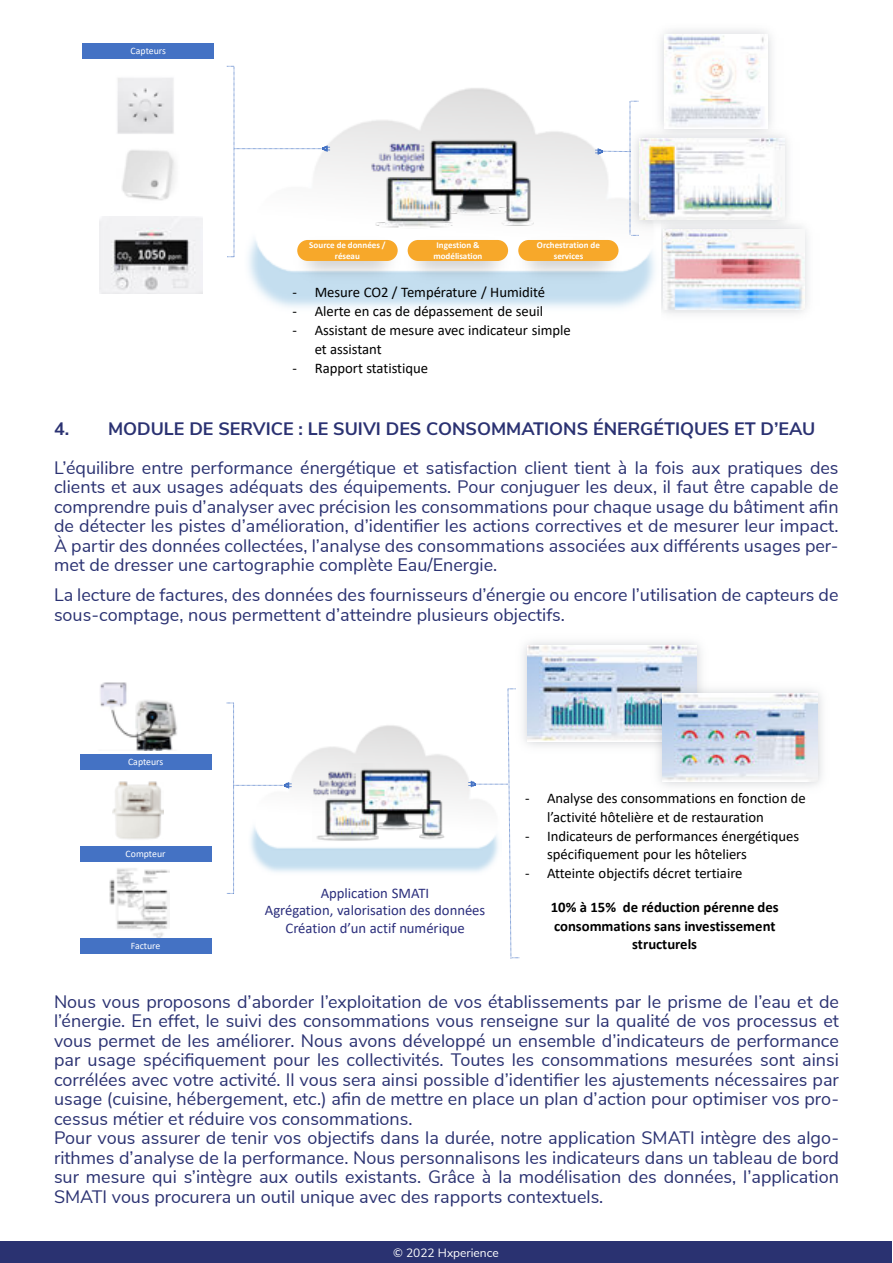
<style>
.page{position:relative;width:893px;height:1263px;background:#fff}
.page>*{position:absolute;margin:0;border:0;box-sizing:border-box;transform-origin:0 0}
.t1{font:18px/19.5px "Nunito Sans";color:#2b3272}
.t2{font:700 18px "Nunito Sans";color:#2b3272}
.t3{font:14.7px/18.9px "Calibri";letter-spacing:-.005em;color:#000}
.t4{font:14.7px/17.7px "Calibri";letter-spacing:-.005em;color:#2b2e7c;text-align:center}
.t5{font:700 14.7px/18.9px "Calibri";letter-spacing:-.005em;color:#000;text-align:center}
.t6{font:12px "Nunito Sans";color:#fff}
.t7{font:9.75px "Calibri";letter-spacing:-.005em;color:#fff}
.t8{font:700 9px/10.8px "Calibri";letter-spacing:-.005em;color:#fff;text-align:center}
</style>
<div class="page">
<img style="left:312px;top:764px;width:135px;height:77px">
<svg style="left:226px;top:703px;width:66px;height:191px"></svg>
<svg style="left:468px;top:688px;width:51px;height:271px"></svg>
<img style="left:112px;top:781px;width:51px;height:58px">
<img style="left:100px;top:682px;width:77px;height:68px">
<img style="left:109px;top:868px;width:61px;height:70px">
<div style="left:80px;top:754px;width:131px;height:15px;background:#4472c4"></div>
<div style="left:80px;top:846px;width:131px;height:15px;background:#4472c4"></div>
<div style="left:80px;top:938px;width:131px;height:16px;background:#4472c4"></div>
<img style="left:511px;top:642px;width:190px;height:115px">
<img style="left:527px;top:645px;width:170px;height:96px">
<img style="left:646px;top:677px;width:176px;height:109px">
<img style="left:662px;top:693px;width:155px;height:88px">
<img style="left:663px;top:229px;width:141px;height:81px">
<img style="left:248px;top:88px;width:410px;height:220px">
<img style="left:371px;top:133px;width:166px;height:96px">
<img style="left:286px;top:230px;width:110px;height:60px">
<div style="left:297px;top:240px;width:101px;height:21px;background:#f7a82a;border-radius:10px"></div>
<img style="left:396px;top:230px;width:111px;height:60px">
<div style="left:408px;top:240px;width:100px;height:21px;background:#f7a82a;border-radius:10px"></div>
<img style="left:507px;top:230px;width:122px;height:60px">
<div style="left:518px;top:240px;width:100px;height:21px;background:#f7a82a;border-radius:10px"></div>
<svg style="left:227px;top:66px;width:103px;height:191px"></svg>
<svg style="left:595px;top:101px;width:43px;height:135px"></svg>
<div style="left:82px;top:44px;width:132px;height:15px;background:#4472c4"></div>
<img style="left:117px;top:78px;width:57px;height:56px">
<img style="left:122px;top:150px;width:53px;height:51px">
<img style="left:100px;top:216px;width:102px;height:77px">
<img style="left:623px;top:123px;width:177px;height:112px">
<img style="left:639px;top:139px;width:146px;height:81px">
<img style="left:649px;top:30px;width:134px;height:114px">
<img style="left:665px;top:34px;width:103px;height:94px">
<div style="left:0;top:1241px;width:892px;height:22px;background:#2a3271"></div>
<p class="t7" style="left:131px;top:47px;width:37px">Capteurs</p>
<p class="t8" style="left:309px;top:240px;width:78px">Source de données / réseau</p>
<p class="t8" style="left:433px;top:240px;width:50px">Ingestion &amp; modélisation</p>
<p class="t8" style="left:537px;top:240px;width:65px">Orchestration de services</p>
<p class="t3" style="left:293px;top:284px;width:254px">- Mesure CO2 / Température / Humidité</p>
<p class="t3" style="left:293px;top:303px;width:252px">- Alerte en cas de dépassement de seuil</p>
<p class="t3" style="left:315px;top:322px;width:258px;text-indent:-22px">- Assistant de mesure avec indicateur simple et assistant</p>
<p class="t3" style="left:293px;top:359px;width:137px">- Rapport statistique</p>
<p class="t2" style="left:54px;top:418px;width:763px">4. MODULE DE SERVICE : LE SUIVI DES CONSOMMATIONS ÉNERGÉTIQUES ET D’EAU</p>
<p class="t1" style="left:54px;top:458px;width:786px;text-align:justify">L’équilibre entre performance énergétique et satisfaction client tient à la fois aux pratiques des clients et aux usages adéquats des équipements. Pour conjuguer les deux, il faut être capable de comprendre puis d’analyser avec précision les consommations pour chaque usage du bâtiment afin de détecter les pistes d’amélioration, d’identifier les actions correctives et de mesurer leur impact.<br>À partir des données collectées, l’analyse des consommations associées aux différents usages per&shy;met de dresser une cartographie complète Eau/Energie.</p>
<p class="t1" style="left:54px;top:585px;width:786px">La lecture de factures, des données des fournisseurs d’énergie ou encore l’utilisation de capteurs de sous-comptage, nous permettent d’atteindre plusieurs objectifs.</p>
<p class="t7" style="left:128px;top:758px;width:37px">Capteurs</p>
<p class="t7" style="left:126px;top:850px;width:41px">Compteur</p>
<p class="t7" style="left:131px;top:942px;width:31px">Facture</p>
<p class="t4" style="left:265px;top:885px;width:222px">Application SMATI<br>Agrégation, valorisation des données<br>Création d’un actif numérique</p>
<p class="t3" style="left:547px;top:789px;width:260px;text-indent:-22px">- Analyse des consommations en fonction de l’activité hôtelière et de restauration</p>
<p class="t3" style="left:547px;top:827px;width:253px;text-indent:-22px">- Indicateurs de performances énergétiques spécifiquement pour les hôteliers</p>
<p class="t3" style="left:525px;top:865px;width:219px">- Atteinte objectifs décret tertiaire</p>
<p class="t5" style="left:551px;top:898px;width:229px">10% à 15% de réduction pérenne des consommations sans investissement structurels</p>
<p class="t1" style="left:54px;top:991px;width:786px">Nous vous proposons d’aborder l’exploitation de vos établissements par le prisme de l’eau et de l’énergie. En effet, le suivi des consommations vous renseigne sur la qualité de vos processus et vous permet de les améliorer. Nous avons développé un ensemble d’indicateurs de performance par usage spécifiquement pour les collectivités. Toutes les consommations mesurées sont ainsi corrélées avec votre activité. Il vous sera ainsi possible d’identifier les ajustements nécessaires par usage (cuisine, hébergement, etc.) afin de mettre en place un plan d’action pour optimiser vos pro&shy;cessus métier et réduire vos consommations.<br>Pour vous assurer de tenir vos objectifs dans la durée, notre application SMATI intègre des algo&shy;rithmes d’analyse de la performance. Nous personnalisons les indicateurs dans un tableau de bord sur mesure qui s’intègre aux outils existants. Grâce à la modélisation des données, l’application SMATI vous procurera un outil unique avec des rapports contextuels.</p>
<p class="t6" style="left:393px;top:1246px;width:107px">© 2022 Hxperience</p>
</div>
